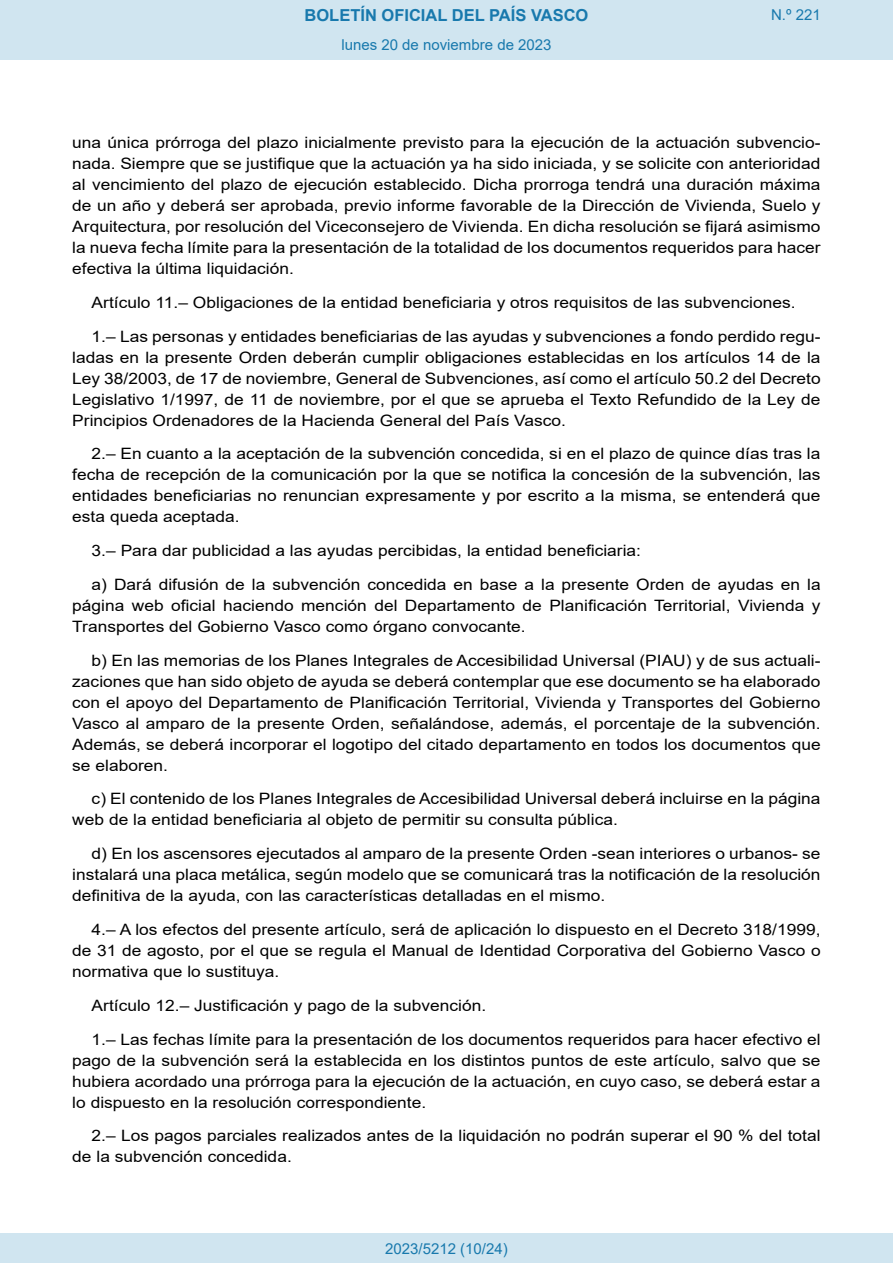
<style>
.page{position:relative;width:893px;height:1263px;background:#fff}
.page>*{position:absolute;margin:0;border:0;box-sizing:border-box;transform-origin:0 0}
.t1{font:700 16.5px "Arial";color:#1879ad}
.BOPVDetalle{font:15.6px/21px "Arial";color:#000;text-align:justify;scale:1.11 1}
.Paginacion_Centro{font:15px "Arial";color:#1879ad}
</style>
<div class="page">
<div style="left:0;top:0;width:893px;height:60px;background:#d0e5f0"></div>
<div style="left:0;top:1233px;width:893px;height:30px;background:#d0e5f0"></div>
<p class="t1" style="left:305px;top:3px;width:285px">BOLETÍN OFICIAL DEL PAÍS VASCO</p>
<p class="Paginacion_Centro" style="left:341px;top:35px;width:212px">lunes 20 de noviembre de 2023</p>
<p class="Paginacion_Centro" style="left:771px;top:5px;width:51px">N.º 221</p>
<p class="BOPVDetalle" style="left:72px;top:132px;width:676px">una única prórroga del plazo inicialmente previsto para la ejecución de la actuación subvencio&shy;nada. Siempre que se justifique que la actuación ya ha sido iniciada, y se solicite con anterioridad al vencimiento del plazo de ejecución establecido. Dicha prorroga tendrá una duración máxima de un año y deberá ser aprobada, previo informe favorable de la Dirección de Vivienda, Suelo y Arquitectura, por resolución del Viceconsejero de Vivienda. En dicha resolución se fijará asimismo la nueva fecha límite para la presentación de la totalidad de los documentos requeridos para hacer efectiva la última liquidación.</p>
<p class="BOPVDetalle" style="left:92px;top:292px;width:636px">Artículo 11.– Obligaciones de la entidad beneficiaria y otros requisitos de las subvenciones.</p>
<p class="BOPVDetalle" style="left:72px;top:326px;width:676px;text-indent:19px">1.– Las personas y entidades beneficiarias de las ayudas y subvenciones a fondo perdido regu&shy;ladas en la presente Orden deberán cumplir obligaciones establecidas en los artículos 14 de la Ley 38/2003, de 17 de noviembre, General de Subvenciones, así como el artículo 50.2 del Decreto Legislativo 1/1997, de 11 de noviembre, por el que se aprueba el Texto Refundido de la Ley de Principios Ordenadores de la Hacienda General del País Vasco.</p>
<p class="BOPVDetalle" style="left:72px;top:443px;width:676px;text-indent:19px">2.– En cuanto a la aceptación de la subvención concedida, si en el plazo de quince días tras la fecha de recepción de la comunicación por la que se notifica la concesión de la subvención, las entidades beneficiarias no renuncian expresamente y por escrito a la misma, se entenderá que esta queda aceptada.</p>
<p class="BOPVDetalle" style="left:92px;top:540px;width:496px">3.– Para dar publicidad a las ayudas percibidas, la entidad beneficiaria:</p>
<p class="BOPVDetalle" style="left:72px;top:574px;width:676px;text-indent:19px">a) Dará difusión de la subvención concedida en base a la presente Orden de ayudas en la página web oficial haciendo mención del Departamento de Planificación Territorial, Vivienda y Transportes del Gobierno Vasco como órgano convocante.</p>
<p class="BOPVDetalle" style="left:72px;top:650px;width:676px;text-indent:19px">b) En las memorias de los Planes Integrales de Accesibilidad Universal (PIAU) y de sus actuali&shy;zaciones que han sido objeto de ayuda se deberá contemplar que ese documento se ha elaborado con el apoyo del Departamento de Planificación Territorial, Vivienda y Transportes del Gobierno Vasco al amparo de la presente Orden, señalándose, además, el porcentaje de la subvención.<br>Además, se deberá incorporar el logotipo del citado departamento en todos los documentos que se elaboren.</p>
<p class="BOPVDetalle" style="left:72px;top:788px;width:676px;text-indent:19px">c) El contenido de los Planes Integrales de Accesibilidad Universal deberá incluirse en la página web de la entidad beneficiaria al objeto de permitir su consulta pública.</p>
<p class="BOPVDetalle" style="left:72px;top:843px;width:676px;text-indent:19px">d) En los ascensores ejecutados al amparo de la presente Orden -sean interiores o urbanos- se instalará una placa metálica, según modelo que se comunicará tras la notificación de la resolución definitiva de la ayuda, con las características detalladas en el mismo.</p>
<p class="BOPVDetalle" style="left:72px;top:919px;width:676px;text-indent:19px">4.– A los efectos del presente artículo, será de aplicación lo dispuesto en el Decreto 318/1999, de 31 de agosto, por el que se regula el Manual de Identidad Corporativa del Gobierno Vasco o normativa que lo sustituya.</p>
<p class="BOPVDetalle" style="left:92px;top:995px;width:357px">Artículo 12.– Justificación y pago de la subvención.</p>
<p class="BOPVDetalle" style="left:72px;top:1028px;width:676px;text-indent:19px">1.– Las fechas límite para la presentación de los documentos requeridos para hacer efectivo el pago de la subvención será la establecida en los distintos puntos de este artículo, salvo que se hubiera acordado una prórroga para la ejecución de la actuación, en cuyo caso, se deberá estar a lo dispuesto en la resolución correspondiente.</p>
<p class="BOPVDetalle" style="left:72px;top:1125px;width:676px;text-indent:19px">2.– Los pagos parciales realizados antes de la liquidación no podrán superar el 90 % del total de la subvención concedida.</p>
<p class="Paginacion_Centro" style="left:385px;top:1238px;width:124px">2023/5212 (10/24)</p>
</div>
